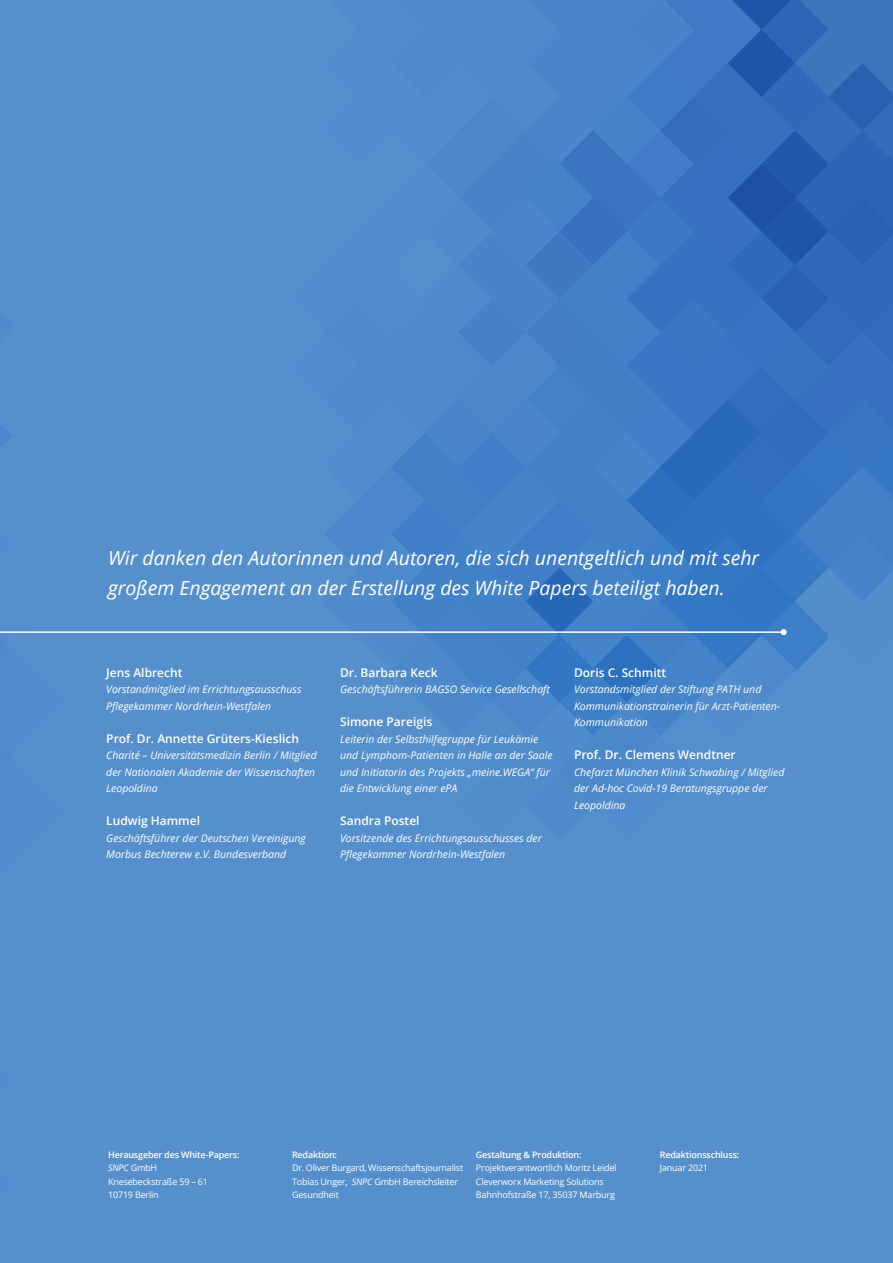
<style>
.page{position:relative;width:893px;height:1263px;background:#5590cd}
.page>*{position:absolute;margin:0;border:0;box-sizing:border-box;transform-origin:0 0}
.t1{font:italic 19.5px/30px "Open Sans";color:#fff}
.t2{font:600 12px "Open Sans";color:#fff}
.t3{font:italic 10.5px/16.5px "Open Sans";color:#fff}
.t4{font:9px/13.5px "Open Sans";letter-spacing:-.02em;color:#fff}
.t5{font:600 9px "Open Sans";letter-spacing:-.02em;color:#fff}
.s1{font-weight:600}
.s2{font-style:italic}
</style>
<div class="page">
<hr style="left:0;top:631px;width:784px;height:2px;background:#fff">
<svg style="left:255px;top:0;width:638px;height:736px"></svg>
<h1 class="t1" style="left:108px;top:542px;width:653px">Wir danken den Autorinnen und Autoren, die sich unentgeltlich und mit sehr großem Engagement an der Erstellung des White Papers beteiligt haben.</h1>
<p class="t2" style="left:106px;top:664px;width:78px">Jens Albrecht</p>
<p class="t3" style="left:106px;top:681px;width:197px">Vorstandmitglied im Errichtungsausschuss<br>Pflegekammer Nordrhein-Westfalen</p>
<p class="t2" style="left:106px;top:730px;width:194px">Prof. Dr. Annette Grüters-Kieslich</p>
<p class="t3" style="left:106px;top:747px;width:212px">Charité – Universitätsmedizin Berlin / Mitglied der Nationalen Akademie der Wissenschaften<br>Leopoldina</p>
<p class="t2" style="left:106px;top:813px;width:95px">Ludwig Hammel</p>
<p class="t3" style="left:106px;top:829px;width:201px">Geschäftsführer der Deutschen Vereinigung<br>Morbus Bechterew e.V. Bundesverband</p>
<p class="t2" style="left:340px;top:664px;width:99px">Dr. Barbara Keck</p>
<p class="t3" style="left:340px;top:681px;width:211px">Geschäftsführerin BAGSO Service Gesellschaft</p>
<p class="t2" style="left:340px;top:714px;width:94px">Simone Pareigis</p>
<p class="t3" style="left:340px;top:730px;width:214px">Leiterin der Selbsthilfegruppe für Leukämie und Lymphom-Patienten in Halle an der Saale und Initiatorin des Projekts „meine.WEGA“ für die Entwicklung einer ePA</p>
<p class="t2" style="left:340px;top:813px;width:81px">Sandra Postel</p>
<p class="t3" style="left:340px;top:829px;width:203px">Vorsitzende des Errichtungsausschusses der<br>Pflegekammer Nordrhein-Westfalen</p>
<p class="t2" style="left:574px;top:664px;width:94px">Doris C. Schmitt</p>
<p class="t3" style="left:574px;top:681px;width:208px">Vorstandsmitglied der Stiftung PATH und<br>Kommunikationstrainerin für Arzt-Patienten-<br>Kommunikation</p>
<p class="t2" style="left:574px;top:747px;width:163px">Prof. Dr. Clemens Wendtner</p>
<p class="t3" style="left:574px;top:763px;width:212px">Chefarzt München Klinik Schwabing / Mitglied der Ad-hoc Covid-19 Beratungsgruppe der<br>Leopoldina</p>
<p class="t4" style="left:108px;top:1147px;width:133px"><span class="s1">Herausgeber des White-Papers:<br></span><span class="s2">SNPC</span> GmbH<br>Knesebeckstraße 59 – 61<br>10719 Berlin</p>
<p class="t5" style="left:292px;top:1148px;width:47px">Redaktion:</p>
<p class="t4" style="left:292px;top:1161px;width:173px">Dr. Oliver Burgard, Wissenschaftsjournalist<br>Tobias Unger, <span class="s2">SNPC</span> GmbH Bereichsleiter<br>Gesundheit</p>
<p class="t5" style="left:476px;top:1148px;width:107px">Gestaltung &amp; Produktion:</p>
<p class="t4" style="left:476px;top:1161px;width:142px">Projektverantwortlich Moritz Leidel<br>Cleverworx Marketing Solutions<br>Bahnhofstraße 17, 35037 Marburg</p>
<p class="t5" style="left:660px;top:1148px;width:81px">Redaktionsschluss:</p>
<p class="t4" style="left:660px;top:1161px;width:50px">Januar 2021</p>
</div>
